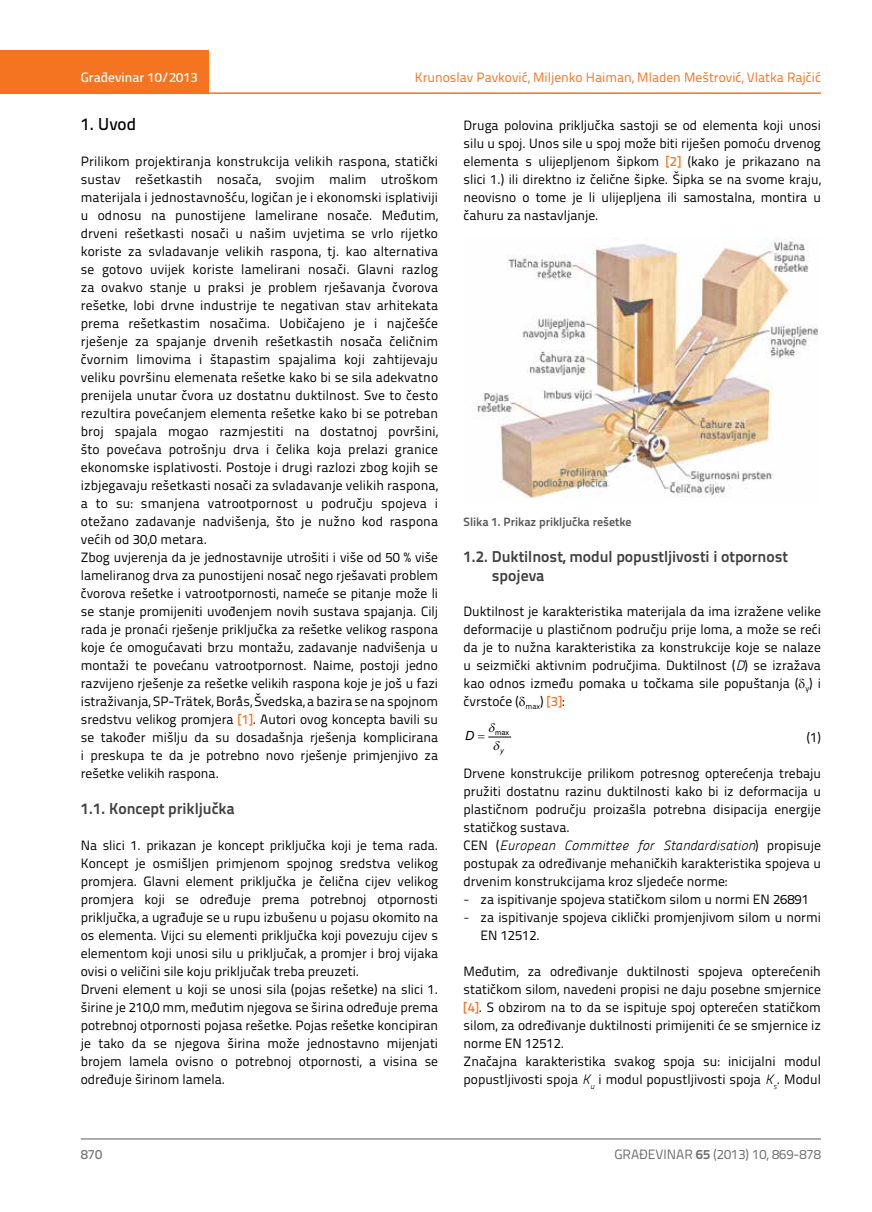
<style>
.page{position:relative;width:872px;height:1212px;background:#fff}
.page>*{position:absolute;margin:0;border:0;box-sizing:border-box;transform-origin:0 0}
.t1{font:500 17.25px "Titillium Text 22 L";color:#000}
.t2{font:700 15.75px/19.5px "Titillium Text 22 L";color:#414042}
.t3{font:13.5px/18px "Titillium Text 22 L";color:#000}
.t4{font:13.5px "Titillium Text 22 L";color:#f47421}
.t5{font:italic 13.5px "Panefresco 250 wt";color:#000}
.t6{font:13.5px "Titillium Text 22 L";color:#6d6e71}
.t7{font:500 13.5px "Titillium Text 22 L";color:#fff}
.t8{font:500 13.5px "Titillium Text 22 L";color:#797a7d}
.t9{font:italic 12.6px "Arial";color:#000}
.t10{font:700 12px "Titillium Text 22 L";color:#58595b}
.t11{font:7.35px "Arial";color:#000}
.t12{font:italic 7.35px "Arial";color:#000}
.s1{font-weight:500;color:#f47421}
.s2{font-family:"Panefresco 250 wt";font-style:italic}
.s3{font-family:"Titillium Text 22 L";font-style:normal}
.s4{font-weight:300}
.s5{font-weight:700}
</style>
<div class="page">
<div style="left:0;top:50px;width:208px;height:44px;background:#f47421"></div>
<hr style="left:0;top:92px;width:821px;height:2px;background:#f47421">
<hr style="left:81px;top:1139px;width:740px;height:1px;background:#58595b">
<img style="left:473px;top:238px;width:345px;height:260px">
<svg style="left:488px;top:736px;width:23px;height:2px"></svg>
<p class="t7" style="left:81px;top:67px;width:118px">Građevinar 10/2013</p>
<p class="t4" style="left:415px;top:68px;width:408px">Krunoslav Pavković, Miljenko Haiman, Mladen Meštrović, Vlatka Rajčić</p>
<p class="t1" style="left:81px;top:110px;width:57px">1. Uvod</p>
<p class="t3" style="left:81px;top:151px;width:359px">Prilikom projektiranja konstrukcija velikih raspona, statički sustav rešetkastih nosača, svojim malim utroškom materijala i jednostavnošću, logičan je i ekonomski isplativiji u odnosu na punostijene lamelirane nosače. Međutim, drveni rešetkasti nosači u našim uvjetima se vrlo rijetko koriste za svladavanje velikih raspona, tj. kao alternativa se gotovo uvijek koriste lamelirani nosači. Glavni razlog za ovakvo stanje u praksi je problem rješavanja čvorova rešetke, lobi drvne industrije te negativan stav arhitekata prema rešetkastim nosačima. Uobičajeno je i najčešće rješenje za spajanje drvenih rešetkastih nosača čeličnim čvornim limovima i štapastim spajalima koji zahtijevaju veliku površinu elemenata rešetke kako bi se sila adekvatno prenijela unutar čvora uz dostatnu duktilnost. Sve to često rezultira povećanjem elementa rešetke kako bi se potreban broj spajala mogao razmjestiti na dostatnoj površini, što povećava potrošnju drva i čelika koja prelazi granice ekonomske isplativosti. Postoje i drugi razlozi zbog kojih se izbjegavaju rešetkasti nosači za svladavanje velikih raspona, a to su: smanjena vatrootpornost u području spojeva i otežano zadavanje nadvišenja, što je nužno kod raspona većih od 30,0 metara.<br>Zbog uvjerenja da je jednostavnije utrošiti i više od 50 % više lameliranog drva za punostijeni nosač nego rješavati problem čvorova rešetke i vatrootpornosti, nameće se pitanje može li se stanje promijeniti uvođenjem novih sustava spajanja. Cilj rada je pronaći rješenje priključka za rešetke velikog raspona koje će omogućavati brzu montažu, zadavanje nadvišenja u montaži te povećanu vatrootpornost. Naime, postoji jedno razvijeno rješenje za rešetke velikih raspona koje je još u fazi istraživanja, SP-Trätek, Borås, Švedska, a bazira se na spojnom sredstvu velikog promjera <span class="s1">[1]</span>. Autori ovog koncepta bavili su se također mišlju da su dosadašnja rješenja komplicirana i preskupa te da je potrebno novo rješenje primjenjivo za rešetke velikih raspona.</p>
<p class="t2" style="left:81px;top:798px;width:156px">1.1. Koncept priključka</p>
<p class="t3" style="left:81px;top:836px;width:359px">Na slici 1. prikazan je koncept priključka koji je tema rada.<br>Koncept je osmišljen primjenom spojnog sredstva velikog promjera. Glavni element priključka je čelična cijev velikog promjera koji se određuje prema potrebnoj otpornosti priključka, a ugrađuje se u rupu izbušenu u pojasu okomito na os elementa. Vijci su elementi priključka koji povezuju cijev s elementom koji unosi silu u priključak, a promjer i broj vijaka ovisi o veličini sile koju priključak treba preuzeti.<br>Drveni element u koji se unosi sila (pojas rešetke) na slici 1. širine je 210,0 mm, međutim njegova se širina određuje prema potrebnoj otpornosti pojasa rešetke. Pojas rešetke koncipiran je tako da se njegova širina može jednostavno mijenjati brojem lamela ovisno o potrebnoj otpornosti, a visina se određuje širinom lamela.</p>
<p class="t3" style="left:463px;top:115px;width:359px;text-align:justify">Druga polovina priključka sastoji se od elementa koji unosi silu u spoj. Unos sile u spoj može biti riješen pomoću drvenog elementa s ulijepljenom šipkom <span class="s1">[2]</span> (kako je prikazano na slici 1.) ili direktno iz čelične šipke. Šipka se na svome kraju, neovisno o tome je li ulijepljena ili samostalna, montira u čahuru za nastavljanje.</p>
<p class="t10" style="left:463px;top:512px;width:169px">Slika 1. Prikaz priključka rešetke</p>
<p class="t2" style="left:492px;top:546px;width:298px;text-indent:-28px">1.2. Duktilnost, modul popustljivosti i otpornost spojeva</p>
<p class="t3" style="left:463px;top:601px;width:359px;text-align:justify">Duktilnost je karakteristika materijala da ima izražene velike deformacije u plastičnom području prije loma, a može se reći da je to nužna karakteristika za konstrukcije koje se nalaze u seizmički aktivnim područjima. Duktilnost (<span class="s2">D</span>) se izražava kao odnos između pomaka u točkama sile popuštanja ( <sub>y</sub>) i čvrstoće ( <sub>max</sub>) <span class="s1">[3]</span>:</p>
<p class="t9" style="left:465px;top:728px;width:11px">D</p>
<p class="t12" style="left:500px;top:746px;width:5px">y</p>
<p class="t11" style="left:495px;top:728px;width:16px">max</p>
<p class="t3" style="left:806px;top:728px;width:16px">(1)</p>
<p class="t3" style="left:463px;top:764px;width:359px;text-align:justify">Drvene konstrukcije prilikom potresnog opterećenja trebaju pružiti dostatnu razinu duktilnosti kako bi iz deformacija u plastičnom području proizašla potrebna disipacija energije statičkog sustava.</p>
<p class="t5" style="left:463px;top:835px;width:359px"><span class="s3">CEN (</span>European Committee for Standardisation<span class="s3">) propisuje</span></p>
<p class="t3" style="left:463px;top:854px;width:359px">postupak za određivanje mehaničkih karakteristika spojeva u drvenim konstrukcijama kroz sljedeće norme:</p>
<p class="t3" style="left:463px;top:890px;width:347px"><span class="s4">-</span> za ispitivanje spojeva statičkom silom u normi EN 26891</p>
<p class="t3" style="left:480px;top:908px;width:342px;text-indent:-17px"><span class="s4">-</span> za ispitivanje spojeva ciklički promjenjivom silom u normi<br>EN 12512.</p>
<p class="t3" style="left:463px;top:962px;width:359px">Međutim, za određivanje duktilnosti spojeva opterećenih statičkom silom, navedeni propisi ne daju posebne smjernice <span class="s1">[4]</span>. S obzirom na to da se ispituje spoj opterećen statičkom silom, za određivanje duktilnosti primijeniti će se smjernice iz norme EN 12512.<br>Značajna karakteristika svakog spoja su: inicijalni modul popustljivosti spoja <span class="s2">K</span><sub>u</sub> i modul popustljivosti spoja <span class="s2">K</span><sub>s</sub>. Modul</p>
<p class="t8" style="left:81px;top:1144px;width:23px">870</p>
<p class="t6" style="left:614px;top:1144px;width:208px">GRAĐEVINAR <span class="s5">65</span> (2013) 10, 869-878</p>
</div>
